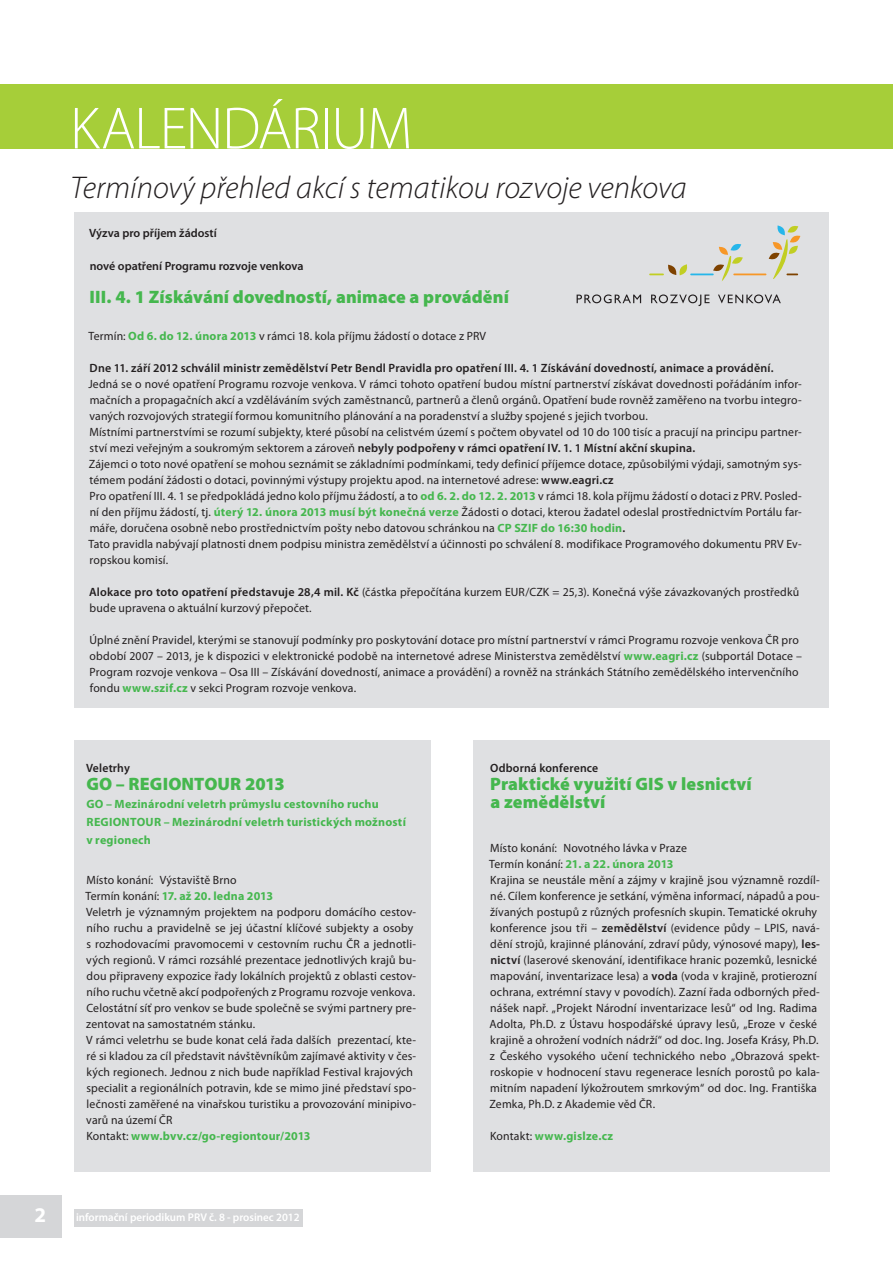
<style>
.page{position:relative;width:893px;height:1263px;background:#fff}
.page>*{position:absolute;margin:0;border:0;box-sizing:border-box;transform-origin:0 0}
.t1{font:300 60px "Myriad Pro";letter-spacing:-.02em;color:#fff}
.t2{font:italic 300 31.5px "Myriad Pro";color:#231f20}
.t3{font:700 21px "Myriad Pro";color:#fff}
.t4{font:900 18px/18px "Myriad Pro";letter-spacing:.005em;color:#45b74e}
.t5{font:12px/16px "Myriad Pro";letter-spacing:.015em;color:#231f20}
.t6{font:600 12px "Myriad Pro";letter-spacing:.015em;color:#231f20}
.t7{font:700 12px/18px "Myriad Pro";letter-spacing:.02em;color:#45b74e}
.t8{font:600 12px "Myriad Pro";letter-spacing:-.005em;color:#231f20}
.t9{font:600 11.25px "Myriad Pro";color:#fff}
.s1{font-weight:700;color:#45b74e}
.s2{font-weight:600}
.s3{font-weight:400;color:#231f20}
</style>
<div class="page">
<div style="left:74px;top:212px;width:755px;height:496px;background:#dfe0e2"></div>
<div style="left:74px;top:740px;width:357px;height:431px;background:#dfe0e2"></div>
<div style="left:473px;top:740px;width:356px;height:432px;background:#dfe0e2"></div>
<div style="left:74px;top:1209px;width:229px;height:17px;background:#d5d6d8"></div>
<div style="left:0;top:1195px;width:62px;height:43px;background:#d5d6d8"></div>
<div style="left:0;top:84px;width:893px;height:65px;background:#a6ce39"></div>
<svg style="left:713px;top:244px;width:30px;height:37px"></svg>
<hr style="left:690px;top:273px;width:24px;height:2px;background:#26b6ea">
<hr style="left:733px;top:273px;width:33px;height:2px;background:#f79727">
<svg style="left:649px;top:264px;width:39px;height:11px"></svg>
<svg style="left:769px;top:225px;width:31px;height:54px"></svg>
<svg style="left:577px;top:294px;width:64px;height:9px"></svg>
<svg style="left:651px;top:294px;width:58px;height:12px"></svg>
<svg style="left:718px;top:294px;width:63px;height:9px"></svg>
<h1 class="t1" style="left:70px;top:92px;width:344px">KALENDÁRIUM</h1>
<h2 class="t2" style="left:71px;top:169px;width:618px">Termínový přehled akcí s tematikou rozvoje venkova</h2>
<p class="t6" style="left:89px;top:226px;width:129px">Výzva pro příjem žádostí</p>
<p class="t8" style="left:90px;top:259px;width:215px">nové opatření Programu rozvoje venkova</p>
<h3 class="t4" style="left:90px;top:288px;width:421px">III. 4. 1 Získávání dovedností, animace a provádění</h3>
<p class="t5" style="left:88px;top:328px;width:399px">Termín: <span class="s1">Od 6. do 12. února 2013</span> v rámci 18. kola příjmu žádostí o dotace z PRV</p>
<p class="t6" style="left:90px;top:361px;width:685px">Dne 11. září 2012 schválil ministr zemědělství Petr Bendl Pravidla pro opatření III. 4. 1 Získávání dovedností, animace a provádění.</p>
<p class="t5" style="left:88px;top:376px;width:715px">Jedná se o nové opatření Programu rozvoje venkova. V rámci tohoto opatření budou místní partnerství získávat dovednosti pořádáním infor&shy;mačních a propagačních akcí a vzděláváním svých zaměstnanců, partnerů a členů orgánů. Opatření bude rovněž zaměřeno na tvorbu integro&shy;vaných rozvojových strategií formou komunitního plánování a na poradenství a služby spojené s jejich tvorbou.<br>Místními partnerstvími se rozumí subjekty, které působí na celistvém území s počtem obyvatel od 10 do 100 tisíc a pracují na principu partner&shy;ství mezi veřejným a soukromým sektorem a zároveň <span class="s2">nebyly podpořeny v rámci opatření IV. 1. 1 Místní akční skupina.<br></span>Zájemci o toto nové opatření se mohou seznámit se základními podmínkami, tedy definicí příjemce dotace, způsobilými výdaji, samotným sys&shy;témem podání žádosti o dotaci, povinnými výstupy projektu apod. na internetové adrese: <span class="s2">www.eagri.cz<br></span>Pro opatření III. 4. 1 se předpokládá jedno kolo příjmu žádostí, a to <span class="s1">od 6. 2. do 12. 2. 2013</span> v rámci 18. kola příjmu žádostí o dotaci z PRV. Posled&shy;ní den příjmu žádostí, tj. <span class="s1">úterý 12. února 2013 musí být konečná verze</span> Žádosti o dotaci, kterou žadatel odeslal prostřednictvím Portálu far&shy;máře, doručena osobně nebo prostřednictvím pošty nebo datovou schránkou na <span class="s1">CP SZIF do 16:30 hodin</span><span class="s2">.<br></span>Tato pravidla nabývají platnosti dnem podpisu ministra zemědělství a účinnosti po schválení 8. modifikace Programového dokumentu PRV Ev&shy;ropskou komisí.</p>
<p class="t5" style="left:89px;top:584px;width:712px"><span class="s2">Alokace pro toto opatření představuje 28,4 mil. Kč</span> (částka přepočítána kurzem EUR/CZK = 25,3). Konečná výše závazkovaných prostředků bude upravena o aktuální kurzový přepočet.</p>
<p class="t5" style="left:89px;top:632px;width:714px">Úplné znění Pravidel, kterými se stanovují podmínky pro poskytování dotace pro místní partnerství v rámci Programu rozvoje venkova ČR pro období 2007 – 2013, je k dispozici v elektronické podobě na internetové adrese Ministerstva zemědělství <span class="s1">www.eagri.cz</span> (subportál Dotace – Program rozvoje venkova – Osa III – Získávání dovedností, animace a provádění) a rovněž na stránkách Státního zemědělského intervenčního fondu <span class="s1">www.szif.cz</span> v sekci Program rozvoje venkova.</p>
<p class="t6" style="left:86px;top:760px;width:45px">Veletrhy</p>
<h3 class="t4" style="left:86px;top:774px;width:200px">GO – REGIONTOUR 2013</h3>
<p class="t7" style="left:86px;top:794px;width:321px">GO – Mezinárodní veletrh průmyslu cestovního ruchu<br>REGIONTOUR – Mezinárodní veletrh turistických možností v regionech</p>
<p class="t5" style="left:85px;top:872px;width:332px">Místo konání: Výstaviště Brno<br>Termín konání: <span class="s1">17. až 20. ledna 2013<br></span>Veletrh je významným projektem na podporu domácího cestov&shy;ního ruchu a pravidelně se jej účastní klíčové subjekty a osoby s rozhodovacími pravomocemi v cestovním ruchu ČR a jednotli&shy;vých regionů. V rámci rozsáhlé prezentace jednotlivých krajů bu&shy;dou připraveny expozice řady lokálních projektů z oblasti cestov&shy;ního ruchu včetně akcí podpořených z Programu rozvoje venkova.<br>Celostátní síť pro venkov se bude společně se svými partnery pre&shy;zentovat na samostatném stánku.<br>V rámci veletrhu se bude konat celá řada dalších prezentací, kte&shy;ré si kladou za cíl představit návštěvníkům zajímavé aktivity v čes&shy;kých regionech. Jednou z nich bude například Festival krajových specialit a regionálních potravin, kde se mimo jiné představí spo&shy;lečnosti zaměřené na vinařskou turistiku a provozování minipivo&shy;varů na území ČR<br>Kontakt: <span class="s1">www.bvv.cz/go‑regiontour/2013</span></p>
<h3 class="t3" style="left:34px;top:1201px;width:13px">2</h3>
<p class="t9" style="left:76px;top:1210px;width:225px">informační periodikum PRV č. 8 - prosinec 2012</p>
<p class="t6" style="left:490px;top:760px;width:110px">Odborná konference</p>
<h3 class="t4" style="left:490px;top:774px;width:263px">Praktické využití GIS v lesnictví a zemědělství</h3>
<p class="t5" style="left:489px;top:840px;width:332px">Místo konání: Novotného lávka v Praze<br>Termín konání: <span class="s1">21. a 22. února 2013<br></span>Krajina se neustále mění a zájmy v krajině jsou významně rozdíl&shy;né. Cílem konference je setkání, výměna informací, nápadů a pou&shy;žívaných postupů z různých profesních skupin. Tematické okruhy konference jsou tři – <span class="s2">zemědělství</span> (evidence půdy – LPIS, navá&shy;dění strojů, krajinné plánování, zdraví půdy, výnosové mapy), <span class="s2">les&shy;nictví</span> (laserové skenování, identifikace hranic pozemků, lesnické mapování, inventarizace lesa) a <span class="s2">voda</span> (voda v krajině, protierozní ochrana, extrémní stavy v povodích). Zazní řada odborných před&shy;nášek např. „Projekt Národní inventarizace lesů“ od Ing. Radima Adolta, Ph.D. z Ústavu hospodářské úpravy lesů, „Eroze v české krajině a ohrožení vodních nádrží“ od doc. Ing. Josefa Krásy, Ph.D. z Českého vysokého učení technického nebo „Obrazová spekt&shy;roskopie v hodnocení stavu regenerace lesních porostů po kala&shy;mitním napadení lýkožroutem smrkovým“ od doc. Ing. Františka Zemka, Ph.D. z Akademie věd ČR.</p>
<p class="t7" style="left:490px;top:1126px;width:124px"><span class="s3">Kontakt:</span> www.gislze.cz</p>
</div>
